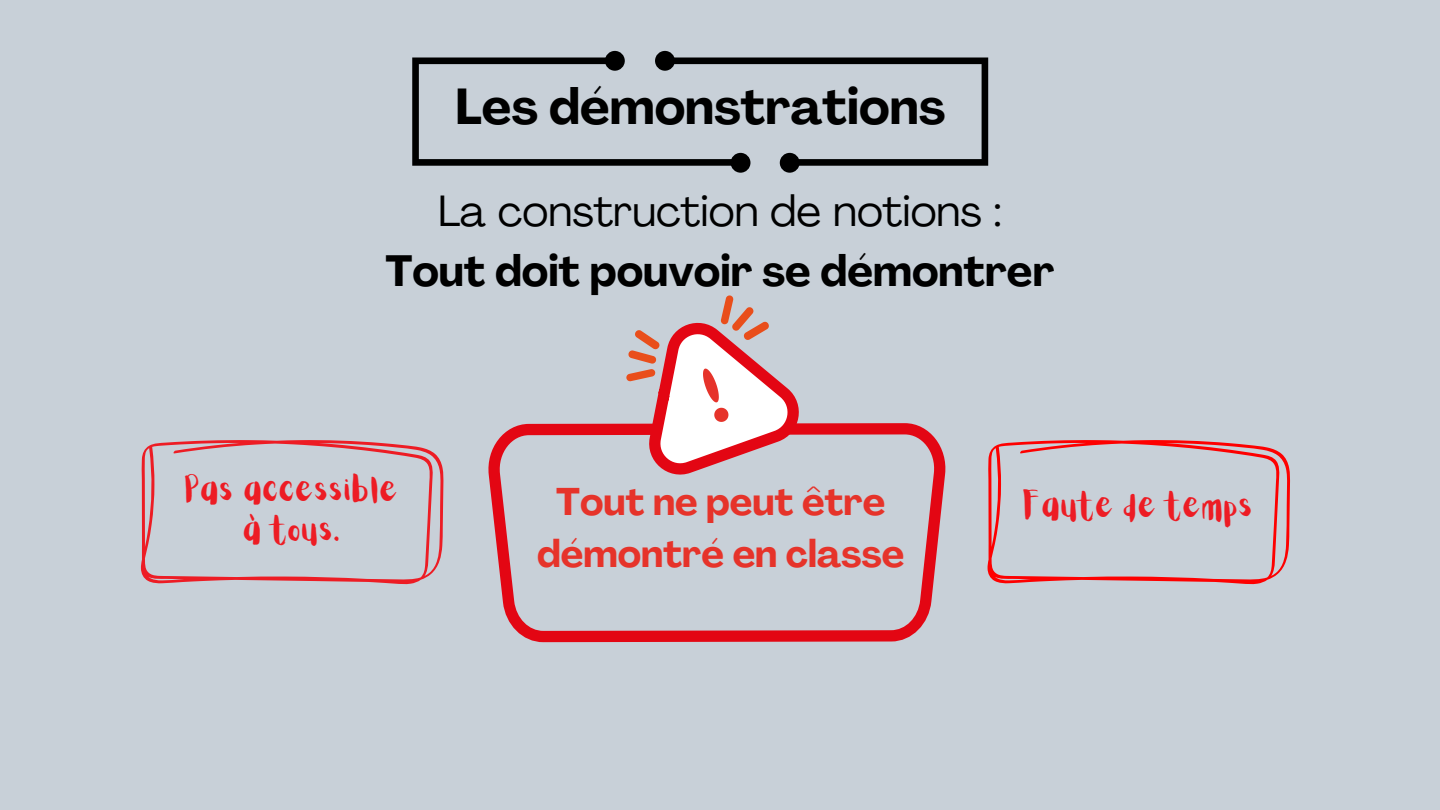
<style>
.page{position:relative;width:1440px;height:810px;background:#c8d0d8}
.page>*{position:absolute;margin:0;border:0;box-sizing:border-box;transform-origin:0 0}
.t1{font:700 49.8px "Agrandir";color:#000}
.t2{font:700 43.2px "Agrandir";color:#000}
.t3{font:43.2px "Agrandir";color:#000}
.t4{font:700 38.1px/52.4px "Agrandir";color:#e6332a;text-align:center}
.t5{font:29px/40.5px "Aloja Extended";color:#ed1c24;text-align:center}
</style>
<div class="page">
<div style="left:655px;top:51px;width:20px;height:20px;background:#000;border-radius:50%"></div>
<div style="left:731px;top:153px;width:19px;height:20px;background:#000;border-radius:50%"></div>
<div style="left:605px;top:51px;width:20px;height:20px;background:#000;border-radius:50%"></div>
<div style="left:780px;top:153px;width:20px;height:20px;background:#000;border-radius:50%"></div>
<svg style="left:412px;top:58px;width:576px;height:108px"></svg>
<svg style="left:488px;top:423px;width:454px;height:219px"></svg>
<svg style="left:626px;top:295px;width:183px;height:216px"></svg>
<svg style="left:987px;top:440px;width:303px;height:144px"></svg>
<svg style="left:141px;top:440px;width:303px;height:144px"></svg>
<h1 class="t1" style="left:455px;top:87px;width:492px">Les démonstrations</h1>
<h2 class="t3" style="left:438px;top:194px;width:565px">La construction de notions :</h2>
<h2 class="t2" style="left:385px;top:254px;width:671px">Tout doit pouvoir se démontrer</h2>
<p class="t5" style="left:185px;top:471px;width:216px">Pas accessible à tous.</p>
<h3 class="t4" style="left:537px;top:479px;width:369px">Tout ne peut être démontré en classe</h3>
<p class="t5" style="left:1023px;top:487px;width:233px">Faute de temps</p>
</div>
